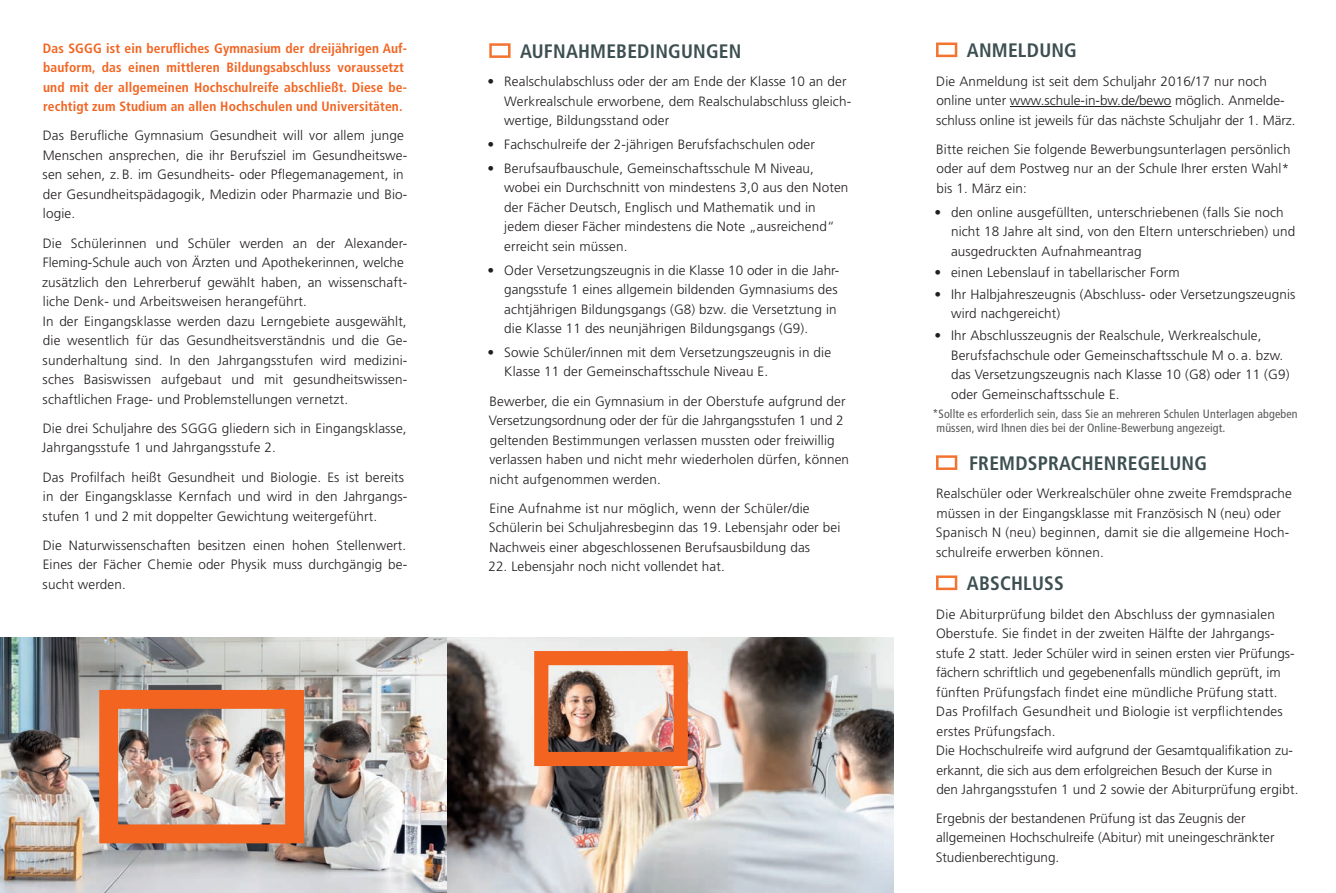
<style>
.page{position:relative;width:1336px;height:893px;background:#fff}
.page>*{position:absolute;margin:0;border:0;box-sizing:border-box;transform-origin:0 0}
.t1{font:700 condensed 19.5px "Frutiger";letter-spacing:.01em;color:#3d4f51}
.t2{font:300 13.5px/19.5px "Frutiger";letter-spacing:.01em;color:#231f20}
.t3{font:700 condensed 13.5px/19.5px "Frutiger";letter-spacing:.01em;color:#f36421}
.t4{font:condensed 12px/14.4px "Frutiger";letter-spacing:.01em;color:#57585a}
</style>
<div class="page">
<img style="left:0;top:638px;width:893px;height:255px">
<svg style="left:489px;top:43px;width:21px;height:15px"></svg>
<div style="left:534px;top:651px;width:153px;height:115px;border:14px solid #f36421"></div>
<div style="left:99px;top:690px;width:205px;height:153px;border:19px solid #f36421"></div>
<hr style="left:1009px;top:106px;width:162px;height:1px;background:#231f20">
<svg style="left:936px;top:43px;width:21px;height:14px"></svg>
<svg style="left:936px;top:455px;width:21px;height:15px"></svg>
<svg style="left:936px;top:575px;width:21px;height:15px"></svg>
<p class="t3" style="left:43px;top:38px;width:365px">Das SGGG ist ein berufliches Gymnasium der dreijährigen Auf&shy;bauform, das einen mittleren Bildungsabschluss voraussetzt und mit der allgemeinen Hochschulreife abschließt. Diese be&shy;rechtigt zum Studium an allen Hochschulen und Universitäten.</p>
<p class="t2" style="left:43px;top:126px;width:366px">Das Berufliche Gymnasium Gesundheit will vor allem junge Menschen ansprechen, die ihr Berufsziel im Gesundheitswe&shy;sen sehen, z. B. im Gesundheits- oder Pflegemanagement, in der Gesundheitspädagogik, Medizin oder Pharmazie und Bio&shy;logie.</p>
<p class="t2" style="left:42px;top:233px;width:366px">Die Schülerinnen und Schüler werden an der Alexander-Fleming-Schule auch von Ärzten und Apothekerinnen, welche zusätzlich den Lehrerberuf gewählt haben, an wissenschaft&shy;liche Denk- und Arbeitsweisen herangeführt.<br>In der Eingangsklasse werden dazu Lerngebiete ausgewählt, die wesentlich für das Gesundheitsverständnis und die Ge&shy;sunderhaltung sind. In den Jahrgangsstufen wird medizini&shy;sches Basiswissen aufgebaut und mit gesundheitswissen&shy;schaftlichen Frage- und Problemstellungen vernetzt.</p>
<p class="t2" style="left:42px;top:419px;width:366px">Die drei Schuljahre des SGGG gliedern sich in Eingangsklasse,<br>Jahrgangsstufe 1 und Jahrgangsstufe 2.</p>
<p class="t2" style="left:43px;top:467px;width:366px">Das Profilfach heißt Gesundheit und Biologie. Es ist bereits in der Eingangsklasse Kernfach und wird in den Jahrgangs&shy;stufen 1 und 2 mit doppelter Gewichtung weitergeführt.</p>
<p class="t2" style="left:43px;top:536px;width:366px;text-align:justify">Die Naturwissenschaften besitzen einen hohen Stellenwert.<br>Eines der Fächer Chemie oder Physik muss durchgängig be&shy;sucht werden.</p>
<h1 class="t1" style="left:520px;top:40px;width:223px">AUFNAHMEBEDINGUNGEN</h1>
<p class="t2" style="left:504px;top:72px;width:348px;text-indent:-17px">• Realschulabschluss oder der am Ende der Klasse 10 an der<br>Werkrealschule erworbene, dem Realschulabschluss gleich&shy;wertige, Bildungsstand oder</p>
<p class="t2" style="left:487px;top:135px;width:329px">• Fachschulreife der 2-jährigen Berufsfachschulen oder</p>
<p class="t2" style="left:504px;top:159px;width:345px;text-indent:-17px">• Berufsaufbauschule, Gemeinschaftsschule M Niveau, wobei ein Durchschnitt von mindestens 3,0 aus den Noten der Fächer Deutsch, Englisch und Mathematik und in jedem dieser Fächer mindestens die Note „ausreichend“ erreicht sein müssen.</p>
<p class="t2" style="left:504px;top:260px;width:336px;text-indent:-17px">• Oder Versetzungszeugnis in die Klasse 10 oder in die Jahr&shy;gangsstufe 1 eines allgemein bildenden Gymnasiums des achtjährigen Bildungsgangs (G8) bzw. die Versetztung in die Klasse 11 des neunjährigen Bildungsgangs (G9).</p>
<p class="t2" style="left:504px;top:343px;width:328px;text-indent:-17px">• Sowie Schüler/innen mit dem Versetzungszeugnis in die<br>Klasse 11 der Gemeinschaftsschule Niveau E.</p>
<p class="t2" style="left:489px;top:391px;width:361px">Bewerber, die ein Gymnasium in der Oberstufe aufgrund der Versetzungsordnung oder der für die Jahrgangsstufen 1 und 2 geltenden Bestimmungen verlassen mussten oder freiwillig verlassen haben und nicht mehr wiederholen dürfen, können nicht aufgenommen werden.</p>
<p class="t2" style="left:489px;top:499px;width:353px">Eine Aufnahme ist nur möglich, wenn der Schüler/die<br>Schülerin bei Schuljahresbeginn das 19. Lebensjahr oder bei<br>Nachweis einer abgeschlossenen Berufsausbildung das</p>
<p class="t2" style="left:488px;top:557px;width:238px">22. Lebensjahr noch nicht vollendet hat.</p>
<h1 class="t1" style="left:966px;top:39px;width:111px">ANMELDUNG</h1>
<p class="t2" style="left:936px;top:71px;width:361px">Die Anmeldung ist seit dem Schuljahr 2016/17 nur noch online unter www.schule-in-bw.de/bewo möglich. Anmelde&shy;schluss online ist jeweils für das nächste Schuljahr der 1. März.</p>
<p class="t2" style="left:936px;top:140px;width:356px;text-align:justify">Bitte reichen Sie folgende Bewerbungsunterlagen persönlich oder auf dem Postweg nur an der Schule Ihrer ersten Wahl* bis 1. März ein:</p>
<p class="t2" style="left:950px;top:202px;width:345px;text-indent:-17px">• den online ausgefüllten, unterschriebenen (falls Sie noch nicht 18 Jahre alt sind, von den Eltern unterschrieben) und ausgedruckten Aufnahmeantrag</p>
<p class="t2" style="left:934px;top:263px;width:247px">• einen Lebenslauf in tabellarischer Form</p>
<p class="t2" style="left:950px;top:285px;width:346px;text-indent:-17px">• Ihr Halbjahreszeugnis (Abschluss- oder Versetzungszeugnis wird nachgereicht)</p>
<p class="t2" style="left:950px;top:326px;width:340px;text-indent:-17px">• Ihr Abschlusszeugnis der Realschule, Werkrealschule, Berufsfachschule oder Gemeinschaftsschule M o. a. bzw. das Versetzungszeugnis nach Klasse 10 (G8) oder 11 (G9) oder Gemeinschaftsschule E.</p>
<p class="t4" style="left:936px;top:407px;width:362px;text-indent:-4px">*Sollte es erforderlich sein, dass Sie an mehreren Schulen Unterlagen abgeben müssen, wird Ihnen dies bei der Online-Bewerbung angezeigt.</p>
<h1 class="t1" style="left:968px;top:452px;width:239px">FREMDSPRACHENREGELUNG</h1>
<p class="t2" style="left:935px;top:484px;width:358px">Realschüler oder Werkrealschüler ohne zweite Fremdsprache müssen in der Eingangsklasse mit Französisch N (neu) oder Spanisch N (neu) beginnen, damit sie die allgemeine Hoch&shy;schulreife erwerben können.</p>
<h1 class="t1" style="left:966px;top:572px;width:98px">ABSCHLUSS</h1>
<p class="t2" style="left:935px;top:604px;width:364px">Die Abiturprüfung bildet den Abschluss der gymnasialen Oberstufe. Sie findet in der zweiten Hälfte der Jahrgangs&shy;stufe 2 statt. Jeder Schüler wird in seinen ersten vier Prüfungs&shy;fächern schriftlich und gegebenenfalls mündlich geprüft, im fünften Prüfungsfach findet eine mündliche Prüfung statt.<br>Das Profilfach Gesundheit und Biologie ist verpflichtendes erstes Prüfungsfach.<br>Die Hochschulreife wird aufgrund der Gesamtqualifikation zu&shy;erkannt, die sich aus dem erfolgreichen Besuch der Kurse in<br>den Jahrgangsstufen 1 und 2 sowie der Abiturprüfung ergibt.</p>
<p class="t2" style="left:935px;top:808px;width:340px">Ergebnis der bestandenen Prüfung ist das Zeugnis der allgemeinen Hochschulreife (Abitur) mit uneingeschränkter<br>Studienberechtigung.</p>
</div>
